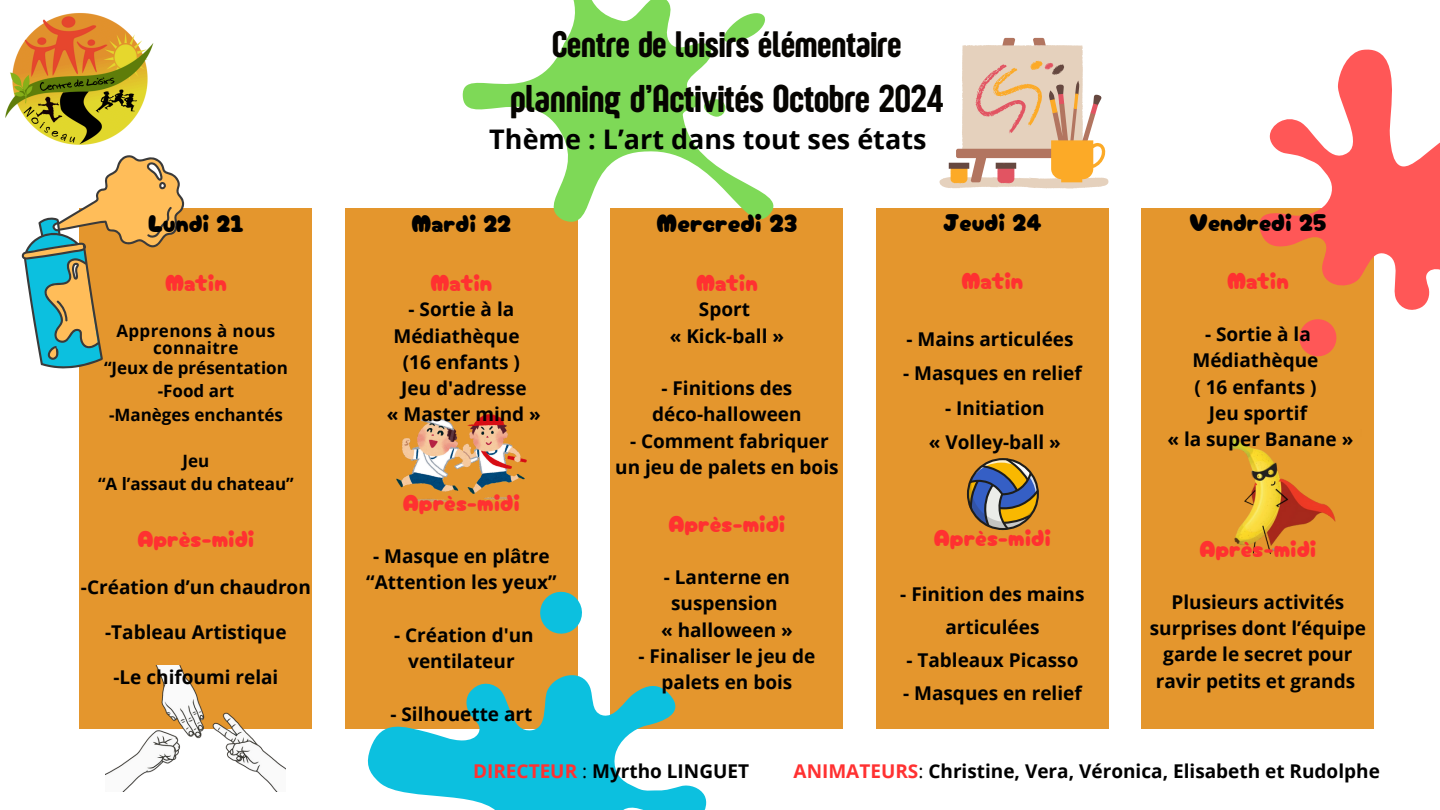
<style>
.page{position:relative;width:1440px;height:810px;background:#fff}
.page>*{position:absolute;margin:0;border:0;box-sizing:border-box;transform-origin:0 0}
.t1{font:40.1px "Sugo Pro Display";color:#060401}
.t2{font:38.1px "Sugo Pro Display";color:#060401}
.t3{font:700 27px "Open Sans";color:#000}
.t4{font:25px "Cherry Bomb One";color:#000}
.t5{font:24px "Cherry Bomb One";color:#000}
.t6{font:23px "Cherry Bomb One";color:#ff3131}
.t7{font:700 19px/26.2px "Open Sans";color:#000;text-align:center}
.t8{font:700 17px "Open Sans";color:#000}
.t9{font:700 17px/16.5px "Open Sans";letter-spacing:.025em;color:#000;text-align:center}
.s1{color:#ff3131}
.s2{font-weight:400}
</style>
<div class="page">
<img style="left:5px;top:13px;width:149px;height:132px">
<div style="left:80px;top:208px;width:232px;height:521px;background:#e4962d"></div>
<div style="left:345px;top:208px;width:233px;height:521px;background:#e4962d"></div>
<div style="left:611px;top:208px;width:232px;height:521px;background:#e4962d"></div>
<div style="left:1142px;top:208px;width:232px;height:521px;background:#e4962d"></div>
<div style="left:876px;top:208px;width:233px;height:521px;background:#e4962d"></div>
<svg style="left:1259px;top:49px;width:181px;height:261px"></svg>
<svg style="left:1299px;top:319px;width:38px;height:38px"></svg>
<svg style="left:462px;top:0;width:312px;height:241px"></svg>
<svg style="left:367px;top:668px;width:340px;height:142px;fill:#0cc0df"></svg>
<svg style="left:540px;top:591px;width:42px;height:43px"></svg>
<svg style="left:939px;top:38px;width:170px;height:151px"></svg>
<svg style="left:21px;top:155px;width:163px;height:215px"></svg>
<img style="left:1230px;top:437px;width:106px;height:118px">
<img style="left:396px;top:415px;width:131px;height:87px">
<img style="left:106px;top:666px;width:180px;height:126px">
<svg style="left:967px;top:458px;width:72px;height:72px"></svg>
<h5 class="t5" style="left:148px;top:205px;width:97px">Lundi 21</h5>
<h5 class="t6" style="left:165px;top:264px;width:63px">Matin</h5>
<h5 class="t9" style="left:116px;top:323px;width:160px">Apprenons à nous connaitre</h5>
<p class="t8" style="left:104px;top:356px;width:185px">“Jeux de présentation</p>
<p class="t8" style="left:158px;top:379px;width:78px">-Food art</p>
<p class="t8" style="left:109px;top:402px;width:175px">-Manèges enchantés</p>
<h1 class="t8" style="left:183px;top:449px;width:28px">Jeu</h1>
<p class="t8" style="left:98px;top:472px;width:197px">“A l’assaut du chateau”</p>
<h2 class="t6" style="left:137px;top:521px;width:119px">Après-midi</h2>
<h3 class="t7" style="left:81px;top:573px;width:231px">-Création d’un chaudron</h3>
<h6 class="t7" style="left:105px;top:618px;width:183px">-Tableau Artistique</h6>
<h5 class="t7" style="left:113px;top:663px;width:166px">-Le chifoumi relai</h5>
<p class="t2" style="left:552px;top:22px;width:351px">Centre de loisirs élémentaire</p>
<p class="t1" style="left:510px;top:75px;width:435px">planning d’Activités Octobre 2024</p>
<h4 class="t3" style="left:489px;top:120px;width:439px">Thème : L’art dans tout ses états</h4>
<h4 class="t5" style="left:412px;top:205px;width:101px">Mardi 22</h4>
<h5 class="t6" style="left:431px;top:264px;width:63px">Matin</h5>
<h5 class="t7" style="left:409px;top:296px;width:107px">- Sortie à la</h5>
<h5 class="t7" style="left:393px;top:322px;width:128px">Médiathèque</h5>
<h5 class="t7" style="left:403px;top:348px;width:119px">(16 enfants )</h5>
<h5 class="t7" style="left:401px;top:375px;width:127px">Jeu d'adresse</h5>
<h5 class="t7" style="left:387px;top:401px;width:156px">« Master mind »</h5>
<h4 class="t6" style="left:403px;top:485px;width:119px">Après-midi</h4>
<h4 class="t7" style="left:366px;top:543px;width:192px">- Masque en plâtre “Attention les yeux”</h4>
<h5 class="t7" style="left:394px;top:621px;width:141px">- Création d'un ventilateur</h5>
<h4 class="t7" style="left:390px;top:700px;width:144px">- Silhouette art</h4>
<p class="t4" style="left:657px;top:203px;width:142px">Mercredi 23</p>
<p class="t6" style="left:696px;top:264px;width:63px">Matin</p>
<p class="t7" style="left:670px;top:296px;width:116px">Sport<br>« Kick-ball »</p>
<p class="t7" style="left:652px;top:375px;width:151px">- Finitions des déco-halloween</p>
<p class="t7" style="left:615px;top:427px;width:225px">- Comment fabriquer un jeu de palets en bois</p>
<p class="t6" style="left:668px;top:506px;width:119px">Après-midi</p>
<p class="t7" style="left:661px;top:564px;width:133px">- Lanterne en suspension<br>« halloween »</p>
<p class="t7" style="left:639px;top:642px;width:178px">- Finaliser le jeu de palets en bois</p>
<h5 class="t5" style="left:943px;top:203px;width:100px">Jeudi 24</h5>
<h4 class="t6" style="left:962px;top:263px;width:63px">Matin</h4>
<h4 class="t7" style="left:906px;top:325px;width:169px">- Mains articulées</h4>
<h4 class="t7" style="left:903px;top:360px;width:180px">- Masques en relief</h4>
<h4 class="t7" style="left:929px;top:390px;width:134px;line-height:34.5px">- Initiation<br>« Volley-ball »</h4>
<h5 class="t6" style="left:934px;top:519px;width:119px">Après-midi</h5>
<h4 class="t7" style="left:900px;top:578px;width:186px;line-height:33px">- Finition des mains articulées</h4>
<h4 class="t7" style="left:906px;top:647px;width:174px">- Tableaux Picasso</h4>
<h4 class="t7" style="left:903px;top:680px;width:180px">- Masques en relief</h4>
<h5 class="t5" style="left:1190px;top:203px;width:138px">Vendredi 25</h5>
<h4 class="t6" style="left:1227px;top:263px;width:63px">Matin</h4>
<h6 class="t7" style="left:1167px;top:321px;width:188px">- Sortie à la<br>Médiathèque<br>( 16 enfants )<br>Jeu sportif<br>« la super Banane »</h6>
<h4 class="t6" style="left:1199px;top:531px;width:119px">Après-midi</h4>
<h5 class="t7" style="left:1150px;top:588px;width:218px">Plusieurs activités surprises dont l’équipe garde le secret pour ravir petits et grands</h5>
<h5 class="t7" style="left:473px;top:757px;width:278px"><span class="s1">DIRECTEUR</span> <span class="s2">:</span> Myrtho LINGUET</h5>
<h5 class="t7" style="left:794px;top:757px;width:588px"><span class="s1">ANIMATEURS</span><span class="s2">:</span> Christine, Vera, Véronica, Elisabeth et Rudolphe</h5>
</div>
